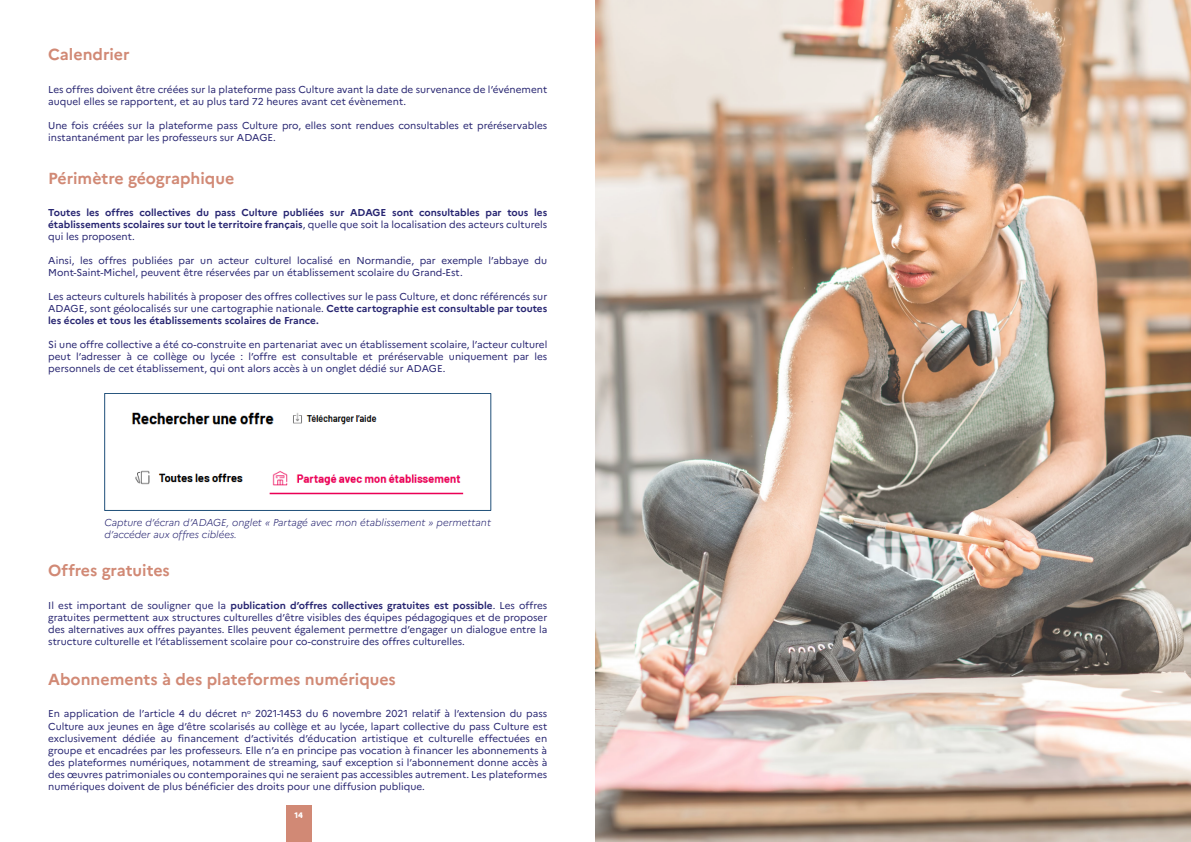
<style>
.page{position:relative;width:1191px;height:842px;background:#fff}
.page>*{position:absolute;margin:0;border:0;box-sizing:border-box;transform-origin:0 0}
.t1{font:700 16px "Marianne";color:#d18975}
.t2{font:10px/12px "Marianne";color:#272571;text-align:justify}
.t3{font:700 10px/12px "Marianne";color:#272571;text-align:justify}
.t4{font:italic 300 10px/12px "Marianne";color:#272571}
.t5{font:800 8px "Marianne";color:#fff}
.s1{font-weight:400}
.s2{font-weight:700}
</style>
<div class="page">
<div style="left:286px;top:806px;width:25px;height:36px;background:#d18975"></div>
<img style="left:595px;top:0;width:596px;height:842px">
<img style="left:131px;top:412px;width:333px;height:83px">
<div style="left:104px;top:393px;width:387px;height:118px;border:1px solid #1f4f79"></div>
<h1 class="t1" style="left:48px;top:42px;width:83px">Calendrier</h1>
<p class="t2" style="left:48px;top:82px;width:500px">Les offres doivent être créées sur la plateforme pass Culture avant la date de survenance de l’événement auquel elles se rapportent, et au plus tard 72 heures avant cet évènement.</p>
<p class="t2" style="left:48px;top:118px;width:500px">Une fois créées sur la plateforme pass Culture pro, elles sont rendues consultables et préréservables instantanément par les professeurs sur ADAGE.</p>
<h1 class="t1" style="left:48px;top:166px;width:187px">Périmètre géographique</h1>
<p class="t3" style="left:48px;top:206px;width:500px">Toutes les offres collectives du pass Culture publiées sur ADAGE sont consultables par tous les établissements scolaires sur tout le territoire français<span class="s1">, quelle que soit la localisation des acteurs culturels qui les proposent.</span></p>
<p class="t2" style="left:48px;top:254px;width:500px">Ainsi, les offres publiées par un acteur culturel localisé en Normandie, par exemple l’abbaye du<br>Mont-Saint-Michel, peuvent être réservées par un établissement scolaire du Grand-Est.</p>
<p class="t2" style="left:48px;top:290px;width:500px">Les acteurs culturels habilités à proposer des offres collectives sur le pass Culture, et donc référencés sur ADAGE, sont géolocalisés sur une cartographie nationale. <span class="s2">Cette cartographie est consultable par toutes les écoles et tous les établissements scolaires de France.</span></p>
<p class="t2" style="left:48px;top:338px;width:500px">Si une offre collective a été co-construite en partenariat avec un établissement scolaire, l’acteur culturel peut l’adresser à ce collège ou lycée : l’offre est consultable et préréservable uniquement par les personnels de cet établissement, qui ont alors accès à un onglet dédié sur ADAGE.</p>
<p class="t4" style="left:104px;top:516px;width:388px">Capture d’écran d’ADAGE, onglet « Partagé avec mon établissement » permettant d’accéder aux offres ciblées.</p>
<h1 class="t1" style="left:48px;top:558px;width:123px">Offres gratuites</h1>
<p class="t2" style="left:48px;top:599px;width:500px">Il est important de souligner que la <span class="s2">publication d’offres collectives gratuites est possible</span>. Les offres gratuites permettent aux structures culturelles d’être visibles des équipes pédagogiques et de proposer des alternatives aux offres payantes. Elles peuvent également permettre d’engager un dialogue entre la structure culturelle et l’établissement scolaire pour co-construire des offres culturelles.</p>
<h1 class="t1" style="left:48px;top:667px;width:349px">Abonnements à des plateformes numériques</h1>
<p class="t2" style="left:48px;top:707px;width:500px">En application de l’article 4 du décret n<sup>o</sup> 2021-1453 du 6 novembre 2021 relatif à l’extension du pass Culture aux jeunes en âge d’être scolarisés au collège et au lycée, lapart collective du pass Culture est exclusivement dédiée au financement d’activités d’éducation artistique et culturelle effectuées en groupe et encadrées par les professeurs. Elle n’a en principe pas vocation à financer les abonnements à des plateformes numériques, notamment de streaming, sauf exception si l’abonnement donne accès à des œuvres patrimoniales ou contemporaines qui ne seraient pas accessibles autrement. Les plateformes numériques doivent de plus bénéficier des droits pour une diffusion publique.</p>
<p class="t5" style="left:294px;top:809px;width:10px">14</p>
</div>
